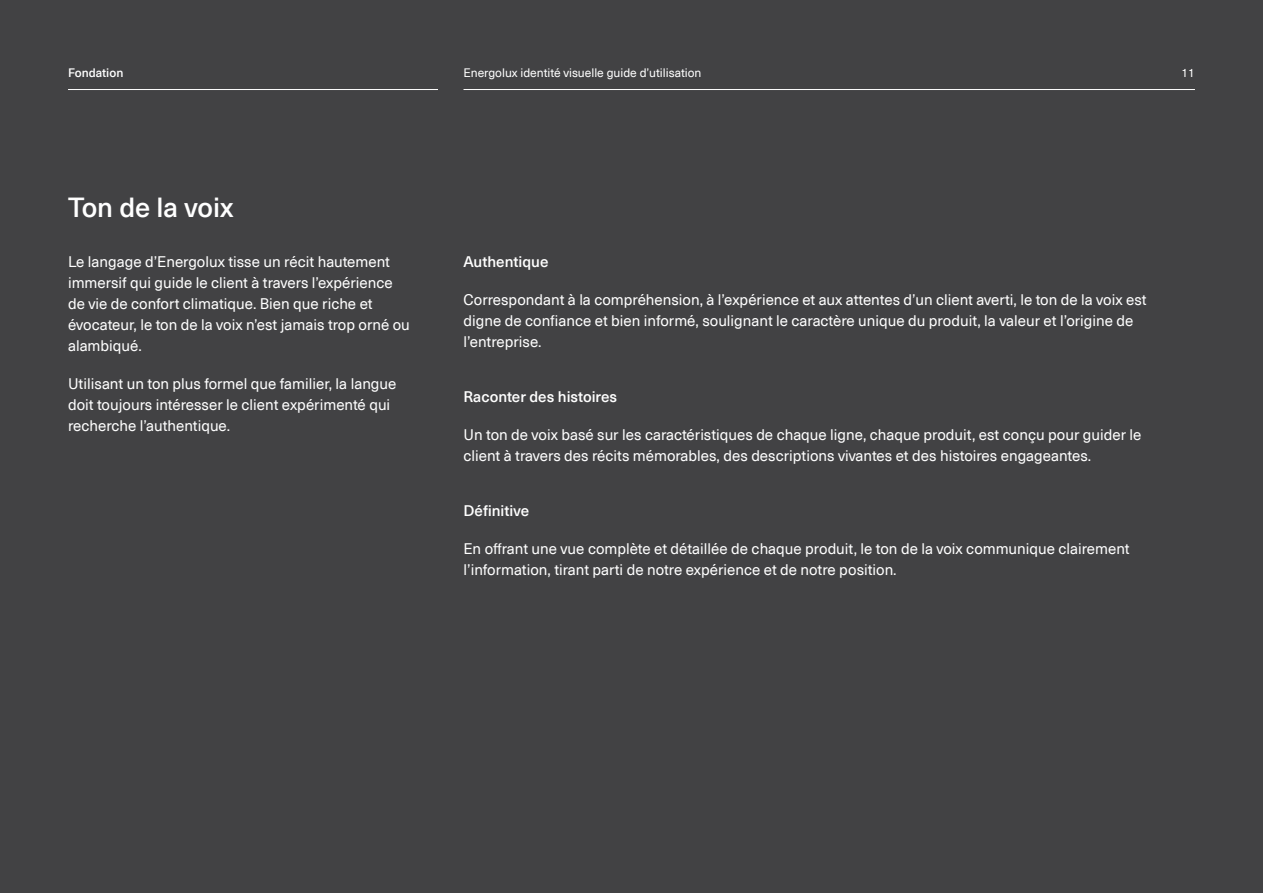
<style>
.page{position:relative;width:1263px;height:893px;background:#424244}
.page>*{position:absolute;margin:0;border:0;box-sizing:border-box;transform-origin:0 0}
.t1{font:500 27px "Neue Haas Unica Pan Euro";color:#fff}
.t2{font:15px/21px "Neue Haas Unica Pan Euro";color:#fff}
.t3{font:500 15px "Neue Haas Unica Pan Euro";color:#fff}
.t4{font:12px "Neue Haas Unica Pan Euro";color:#fff}
.t5{font:500 12px "Neue Haas Unica Pan Euro";color:#fff}
</style>
<div class="page">
<hr style="left:68px;top:89px;width:370px;height:1px;background:#fff">
<hr style="left:463px;top:89px;width:732px;height:1px;background:#fff">
<p class="t5" style="left:68px;top:64px;width:57px">Fondation</p>
<p class="t4" style="left:463px;top:64px;width:239px">Energolux identité visuelle guide d’utilisation</p>
<p class="t4" style="left:1181px;top:64px;width:15px">11</p>
<h1 class="t1" style="left:68px;top:187px;width:167px">Ton de la voix</h1>
<p class="t2" style="left:68px;top:250px;width:343px">Le langage d’Energolux tisse un récit hautement immersif qui guide le client à travers l’expérience de vie de confort climatique. Bien que riche et évocateur, le ton de la voix n’est jamais trop orné ou alambiqué.</p>
<p class="t2" style="left:68px;top:372px;width:330px">Utilisant un ton plus formel que familier, la langue doit toujours intéresser le client expérimenté qui recherche l’authentique.</p>
<p class="t3" style="left:463px;top:250px;width:86px">Authentique</p>
<p class="t2" style="left:463px;top:288px;width:685px">Correspondant à la compréhension, à l’expérience et aux attentes d’un client averti, le ton de la voix est digne de confiance et bien informé, soulignant le caractère unique du produit, la valeur et l’origine de l’entreprise.</p>
<p class="t3" style="left:463px;top:385px;width:155px">Raconter des histoires</p>
<p class="t2" style="left:463px;top:423px;width:679px">Un ton de voix basé sur les caractéristiques de chaque ligne, chaque produit, est conçu pour guider le client à travers des récits mémorables, des descriptions vivantes et des histoires engageantes.</p>
<p class="t3" style="left:463px;top:499px;width:67px">Définitive</p>
<p class="t2" style="left:463px;top:537px;width:668px">En offrant une vue complète et détaillée de chaque produit, le ton de la voix communique clairement l’information, tirant parti de notre expérience et de notre position.</p>
</div>
